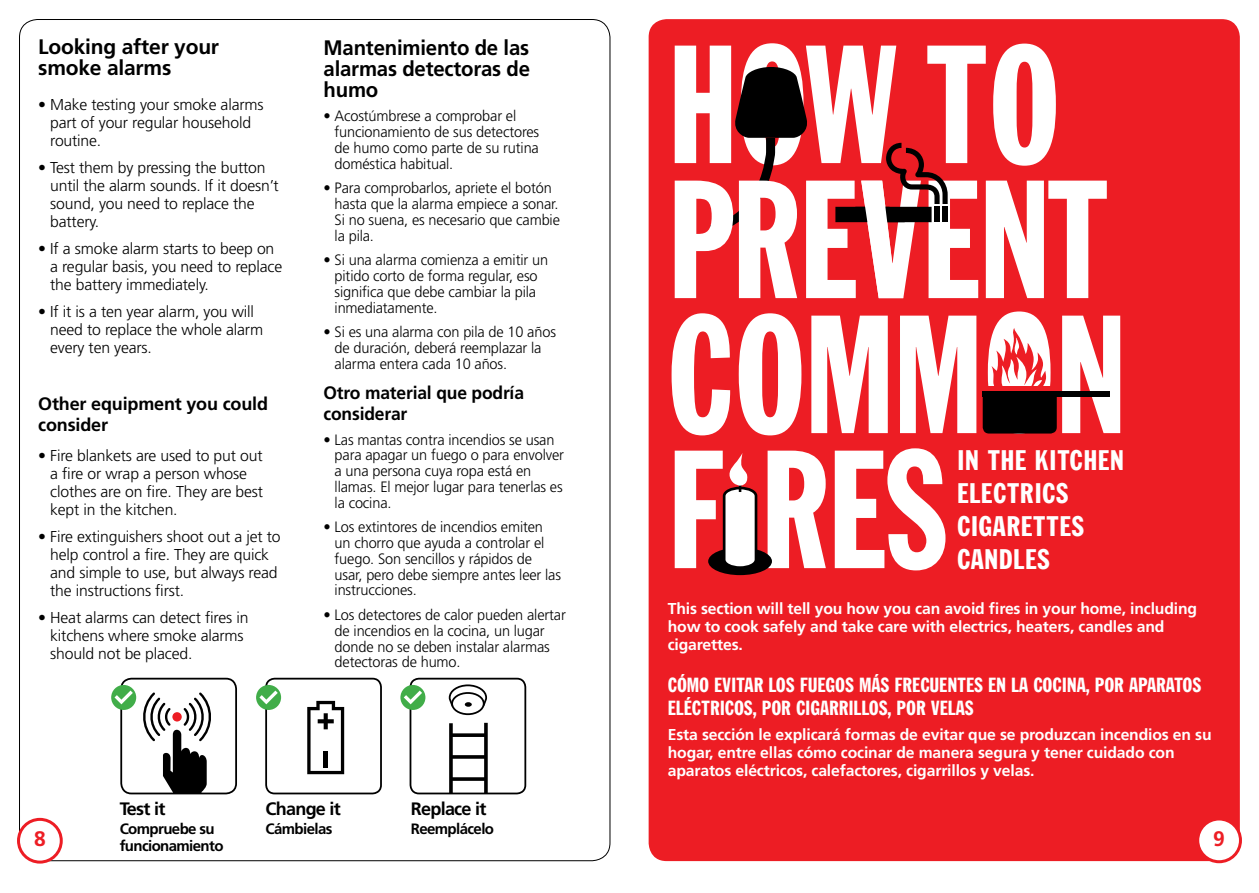
<style>
.page{position:relative;width:1259px;height:893px;background:#fff}
.page>*{position:absolute;margin:0;border:0;box-sizing:border-box;transform-origin:0 0}
.t1{font:expanded 27px/33px "Franklin Goth";letter-spacing:.01em;color:#fff}
.t2{font:700 21px/21px "Frutiger";letter-spacing:-.01em;color:#000}
.t3{font:700 21px "Frutiger";color:#ed1d24}
.t4{font:expanded 19.5px/22.5px "Franklin Goth";letter-spacing:-.01em;color:#fff}
.t5{font:700 18px/21px "Frutiger";letter-spacing:-.01em;color:#000}
.t6{font:700 18px "Frutiger";letter-spacing:-.04em;color:#000}
.t7{font:300 15.75px/18px "Frutiger";letter-spacing:-.01em;color:#000}
.t8{font:700 15.75px/18px "Frutiger";letter-spacing:-.01em;color:#fff}
.t9{font:300 15px/15.8px "Frutiger";letter-spacing:-.01em;color:#000}
.t10{font:700 15px/17.2px "Frutiger";letter-spacing:-.04em;color:#000}
</style>
<div class="page">
<div style="left:648px;top:19px;width:591px;height:842px;background:#ed1d24;border-radius:18px"></div>
<svg style="left:671px;top:313px;width:305px;height:122px"></svg>
<svg style="left:1062px;top:316px;width:58px;height:117px"></svg>
<svg style="left:767px;top:448px;width:178px;height:122px"></svg>
<svg style="left:993px;top:44px;width:63px;height:122px"></svg>
<svg style="left:985px;top:181px;width:121px;height:117px;fill:#fff"></svg>
<svg style="left:988px;top:311px;width:62px;height:75px"></svg>
<div style="left:708px;top:547px;width:64px;height:28px;background:#000;border-radius:50%"></div>
<svg style="left:674px;top:451px;width:84px;height:119px"></svg>
<svg style="left:674px;top:43px;width:311px;height:255px"></svg>
<div style="left:982px;top:391px;width:74px;height:43px;background:#000;border-radius:6px"></div>
<div style="left:982px;top:391px;width:127px;height:6px;background:#000"></div>
<div style="left:409px;top:678px;width:117px;height:116px;border:2px solid #000;border-radius:9px"></div>
<div style="left:400px;top:685px;width:25px;height:25px;background:#41ad49;border-radius:50%"></div>
<svg style="left:404px;top:691px;width:18px;height:13px"></svg>
<svg style="left:452px;top:693px;width:32px;height:21px"></svg>
<div style="left:451px;top:692px;width:33px;height:23px;border:2px solid #000;border-radius:50%"></div>
<svg style="left:448px;top:684px;width:39px;height:24px"></svg>
<svg style="left:449px;top:723px;width:4px;height:71px"></svg>
<svg style="left:484px;top:723px;width:4px;height:70px"></svg>
<svg style="left:451px;top:733px;width:35px;height:4px"></svg>
<svg style="left:450px;top:755px;width:35px;height:4px"></svg>
<svg style="left:451px;top:777px;width:35px;height:4px"></svg>
<div style="left:120px;top:678px;width:117px;height:116px;border:2px solid #000;border-radius:10px"></div>
<svg style="left:111px;top:685px;width:25px;height:25px"></svg>
<svg style="left:114px;top:683px;width:114px;height:110px"></svg>
<div style="left:265px;top:678px;width:117px;height:116px;border:2px solid #000;border-radius:9px"></div>
<div style="left:256px;top:685px;width:25px;height:25px;background:#41ad49;border-radius:50%"></div>
<svg style="left:259px;top:688px;width:86px;height:96px"></svg>
<hr style="left:324px;top:752px;width:4px;height:16px;background:#000">
<div style="left:17px;top:818px;width:46px;height:46px;border:3px solid #ed1d24;border-radius:50%"></div>
<div style="left:1197px;top:819px;width:43px;height:43px;background:#fff;border-radius:50%"></div>
<div style="left:1196px;top:817px;width:46px;height:46px;border:3px solid #ed1d24;border-radius:50%"></div>
<h2 class="t2" style="left:38px;top:36px;width:182px">Looking after your smoke alarms</h2>
<p class="t7" style="left:50px;top:96px;width:215px;text-indent:-12px">• Make testing your smoke alarms part of your regular household routine.</p>
<p class="t7" style="left:50px;top:159px;width:230px;text-indent:-12px">• Test them by pressing the button until the alarm sounds. If it doesn’t sound, you need to replace the battery.</p>
<p class="t7" style="left:50px;top:240px;width:233px;text-indent:-12px">• If a smoke alarm starts to beep on a regular basis, you need to replace the battery immediately.</p>
<p class="t7" style="left:50px;top:303px;width:214px;text-indent:-12px">• If it is a ten year alarm, you will need to replace the whole alarm every ten years.</p>
<p class="t5" style="left:38px;top:393px;width:231px">Other equipment you could consider</p>
<p class="t7" style="left:50px;top:447px;width:214px;text-indent:-12px">• Fire blankets are used to put out a fire or wrap a person whose clothes are on fire. They are best kept in the kitchen.</p>
<p class="t7" style="left:50px;top:528px;width:232px;text-indent:-12px">• Fire extinguishers shoot out a jet to help control a fire. They are quick and simple to use, but always read the instructions first.</p>
<p class="t7" style="left:50px;top:609px;width:200px;text-indent:-12px">• Heat alarms can detect fires in kitchens where smoke alarms should not be placed.</p>
<h2 class="t2" style="left:323px;top:37px;width:208px;text-align:justify">Mantenimiento de las alarmas detectoras de humo</h2>
<p class="t9" style="left:335px;top:108px;width:206px;text-indent:-11px">• Acostúmbrese a comprobar el funcionamiento de sus detectores de humo como parte de su rutina doméstica habitual.</p>
<p class="t9" style="left:335px;top:180px;width:227px;text-indent:-11px">• Para comprobarlos, apriete el botón hasta que la alarma empiece a sonar.<br>Si no suena, es necesario que cambie la pila.</p>
<p class="t9" style="left:335px;top:252px;width:215px;text-indent:-11px">• Si una alarma comienza a emitir un pitido corto de forma regular, eso significa que debe cambiar la pila inmediatamente.</p>
<p class="t9" style="left:335px;top:324px;width:223px;text-indent:-11px">• Si es una alarma con pila de 10 años de duración, deberá reemplazar la alarma entera cada 10 años.</p>
<p class="t5" style="left:323px;top:382px;width:202px">Otro material que podría considerar</p>
<p class="t9" style="left:335px;top:432px;width:231px;text-indent:-11px">• Las mantas contra incendios se usan para apagar un fuego o para envolver a una persona cuya ropa está en llamas. El mejor lugar para tenerlas es la cocina.</p>
<p class="t9" style="left:335px;top:519px;width:228px;text-indent:-11px">• Los extintores de incendios emiten un chorro que ayuda a controlar el fuego. Son sencillos y rápidos de usar, pero debe siempre antes leer las instrucciones.</p>
<p class="t9" style="left:335px;top:607px;width:233px;text-indent:-11px">• Los detectores de calor pueden alertar de incendios en la cocina, un lugar donde no se deben instalar alarmas detectoras de humo.</p>
<p class="t5" style="left:120px;top:798px;width:47px">Test it</p>
<p class="t6" style="left:265px;top:798px;width:77px">Change it</p>
<p class="t6" style="left:411px;top:798px;width:77px">Replace it</p>
<h1 class="t1" style="left:957px;top:443px;width:169px">IN THE KITCHEN<br>ELECTRICS<br>CIGARETTES<br>CANDLES</h1>
<p class="t8" style="left:668px;top:600px;width:531px">This section will tell you how you can avoid fires in your home, including how to cook safely and take care with electrics, heaters, candles and cigarettes.</p>
<h3 class="t4" style="left:668px;top:674px;width:535px">CÓMO EVITAR LOS FUEGOS MÁS FRECUENTES EN LA COCINA, POR APARATOS<br>ELÉCTRICOS, POR CIGARRILLOS, POR VELAS</h3>
<p class="t8" style="left:668px;top:726px;width:545px">Esta sección le explicará formas de evitar que se produzcan incendios en su hogar, entre ellas cómo cocinar de manera segura y tener cuidado con aparatos eléctricos, calefactores, cigarrillos y velas.</p>
<p class="t10" style="left:120px;top:820px;width:105px">Compruebe su funcionamiento</p>
<p class="t10" style="left:265px;top:820px;width:68px">Cámbielas</p>
<p class="t10" style="left:411px;top:820px;width:85px">Reemplácelo</p>
<h2 class="t3" style="left:34px;top:827px;width:13px">8</h2>
<h2 class="t3" style="left:1213px;top:826px;width:13px">9</h2>
</div>
